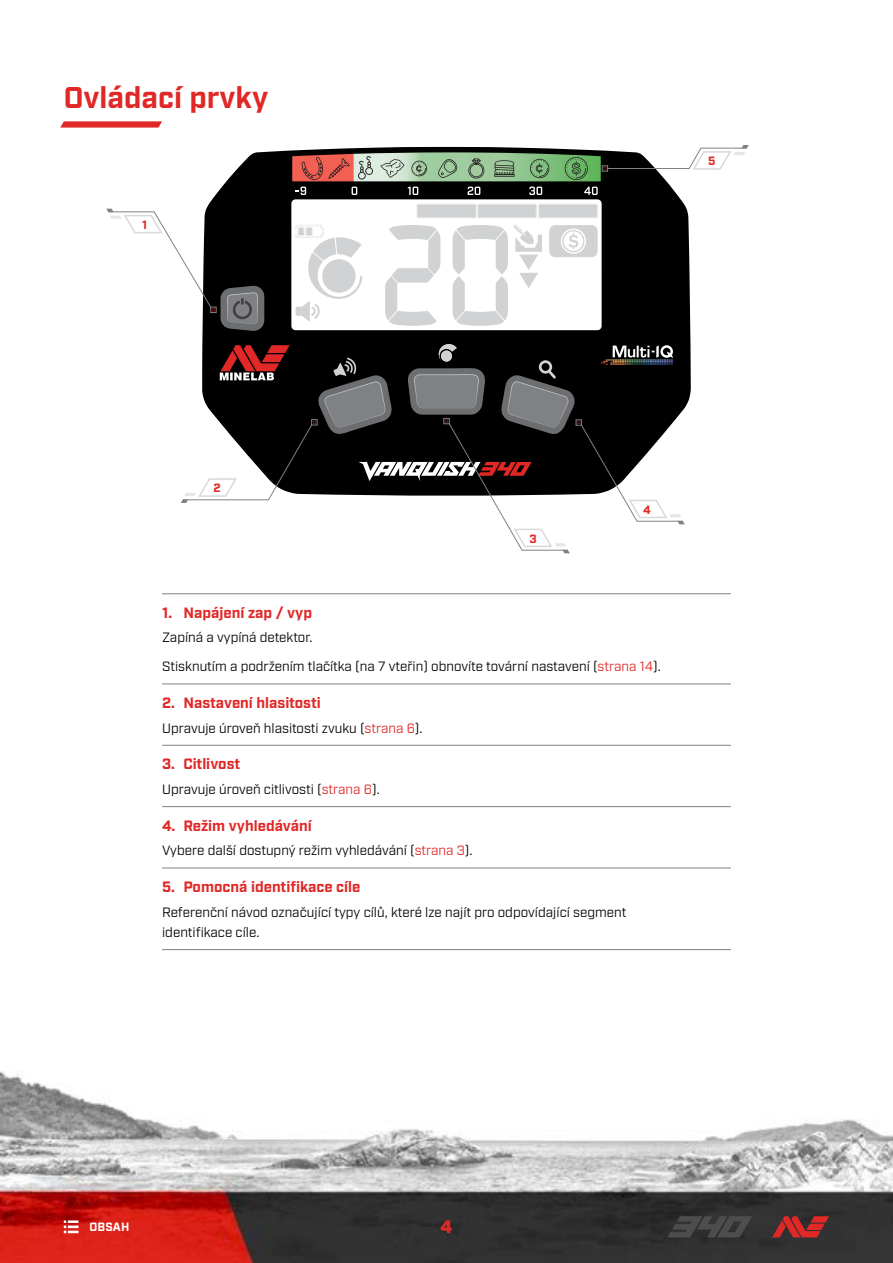
<style>
.page{position:relative;width:893px;height:1263px;background:#fff}
.page>*{position:absolute;margin:0;border:0;box-sizing:border-box;transform-origin:0 0}
.t1{font:700 30px "Industry";color:#e02826}
.t2{font:900 18px "Industry";color:#e02826}
.t3{font:700 15px "Industry";color:#e02826}
.t4{font:13.5px/28.8px "Industry";color:#000}
.t5{font:700 12px "Industry";letter-spacing:.01em;color:#fff}
.t6{font:700 12px "Industry";color:#e02826}
.s1{color:#e02826}
</style>
<div class="page">
<img style="left:0;top:553px;width:893px;height:710px">
<svg style="left:64px;top:1220px;width:15px;height:13px"></svg>
<svg style="left:60px;top:121px;width:102px;height:7px"></svg>
<svg style="left:772px;top:1216px;width:57px;height:21px"></svg>
<svg style="left:667px;top:1216px;width:85px;height:21px;background:#414141"></svg>
<hr style="left:162px;top:593px;width:569px;height:1px;background:#808080">
<hr style="left:162px;top:683px;width:569px;height:1px;background:#808080">
<hr style="left:162px;top:745px;width:569px;height:1px;background:#808080">
<hr style="left:162px;top:806px;width:569px;height:1px;background:#808080">
<hr style="left:162px;top:868px;width:569px;height:1px;background:#808080">
<hr style="left:162px;top:949px;width:569px;height:1px;background:#808080">
<svg style="left:106px;top:150px;width:585px;height:258px"></svg>
<svg style="left:106px;top:209px;width:158px;height:122px"></svg>
<svg style="left:181px;top:344px;width:504px;height:209px"></svg>
<svg style="left:302px;top:145px;width:447px;height:36px"></svg>
<h1 class="t1" style="left:64px;top:79px;width:206px">Ovládací prvky</h1>
<p class="t6" style="left:142px;top:218px;width:7px">1</p>
<p class="t6" style="left:708px;top:154px;width:9px">5</p>
<p class="t6" style="left:213px;top:481px;width:9px">2</p>
<p class="t6" style="left:530px;top:532px;width:9px">3</p>
<p class="t6" style="left:643px;top:503px;width:9px">4</p>
<p class="t3" style="left:162px;top:604px;width:151px">1. Napájení zap / vyp</p>
<p class="t4" style="left:162px;top:624px;width:498px">Zapíná a vypíná detektor.<br>Stisknutím a podržením tlačítka (na 7 vteřin) obnovíte tovární nastavení (<span class="s1">strana 14</span>).</p>
<p class="t3" style="left:162px;top:694px;width:160px">2. Nastavení hlasitosti</p>
<p class="t4" style="left:162px;top:714px;width:260px">Upravuje úroveň hlasitosti zvuku (<span class="s1">strana 6</span>).</p>
<p class="t3" style="left:162px;top:755px;width:80px">3. Citlivost</p>
<p class="t4" style="left:162px;top:775px;width:217px">Upravuje úroveň citlivosti (<span class="s1">strana 6</span>).</p>
<p class="t3" style="left:162px;top:816px;width:151px">4. Režim vyhledávání</p>
<p class="t4" style="left:162px;top:836px;width:310px">Vybere další dostupný režim vyhledávání (<span class="s1">strana 3</span>).</p>
<p class="t3" style="left:162px;top:878px;width:200px">5. Pomocná identifikace cíle</p>
<p class="t4" style="left:162px;top:902px;width:466px;line-height:20.2px">Referenční návod označující typy cílů, které lze najít pro odpovídající segment identifikace cíle.</p>
<p class="t5" style="left:90px;top:1220px;width:41px">OBSAH</p>
<h2 class="t2" style="left:441px;top:1216px;width:13px">4</h2>
</div>
